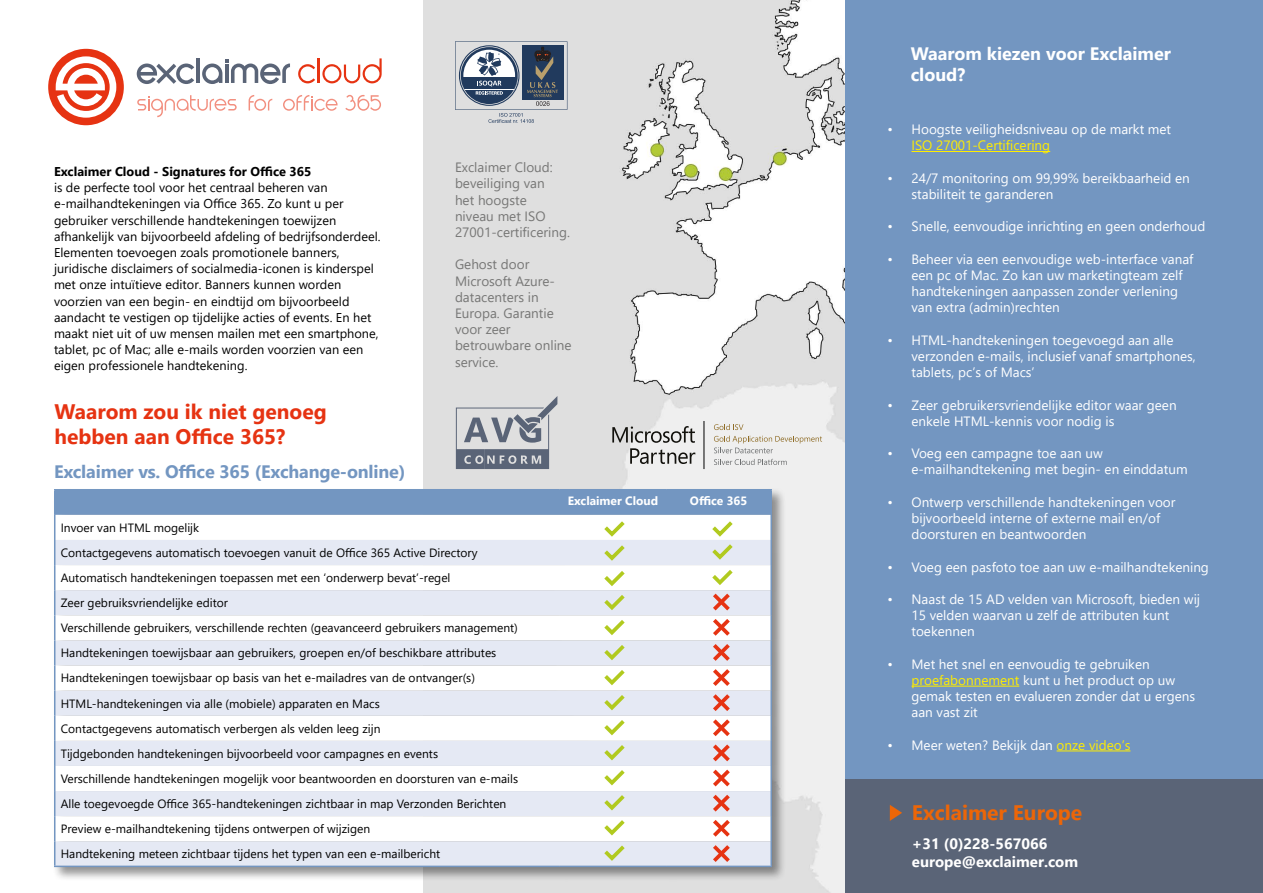
<style>
.page{position:relative;width:1263px;height:893px;background:#fff}
.page>*{position:absolute;margin:0;border:0;box-sizing:border-box;transform-origin:0 0}
.t1{font:700 21px/25.2px "Segoe UI";color:#e63312}
.t2{font:700 21px "Segoe UI";color:#ec6608}
.t3{font:700 18px "Segoe UI";letter-spacing:-.01em;color:#7396c1}
.t4{font:700 18px/21.6px "Segoe UI";color:#fff}
.t5{font:700 15px/18px "Segoe UI";color:#fff}
.t6{font:13.5px/16.2px "Segoe UI";color:#fff}
.t7{font:13.5px/16.2px "Segoe UI";color:#777776}
.t8{font:13.5px "Segoe UI";color:#ffed00}
.t9{font:12.75px/16.2px "Segoe UI";color:#000}
.t10{font:700 12.75px "Segoe UI";color:#000}
.t11{font:12px/25px "Segoe UI";color:#000}
.t12{font:700 12px "Segoe UI";color:#fff}
.s1{color:#ffed00}
</style>
<div class="page">
<img style="left:424px;top:0;width:421px;height:893px">
<div style="left:845px;top:0;width:418px;height:891px;background:#7396c1"></div>
<div style="left:845px;top:779px;width:418px;height:114px;background:#5a6477"></div>
<hr style="left:911px;top:151px;width:139px;height:1px;background:#ffed00">
<hr style="left:911px;top:686px;width:108px;height:1px;background:#ffed00">
<hr style="left:1056px;top:750px;width:74px;height:1px;background:#ffed00">
<svg style="left:137px;top:64px;width:57px;height:20px"></svg>
<hr style="left:197px;top:58px;width:3px;height:25px;background:#5a6477">
<svg style="left:202px;top:59px;width:88px;height:25px"></svg>
<div style="left:48px;top:49px;width:76px;height:76px;background:#e63312;border-radius:50%"></div>
<svg style="left:56px;top:56px;width:60px;height:62px"></svg>
<svg style="left:298px;top:64px;width:17px;height:19px"></svg>
<hr style="left:318px;top:58px;width:2px;height:25px;background:#e63312">
<svg style="left:322px;top:58px;width:60px;height:25px"></svg>
<svg style="left:137px;top:95px;width:100px;height:22px"></svg>
<svg style="left:249px;top:95px;width:23px;height:16px"></svg>
<svg style="left:283px;top:95px;width:55px;height:16px"></svg>
<svg style="left:345px;top:95px;width:36px;height:16px"></svg>
<div style="left:52px;top:487px;width:734px;height:394px;background:#000;opacity:.42"></div>
<hr style="left:54px;top:489px;width:506px;height:1px;background:#7396c1">
<hr style="left:54px;top:490px;width:2px;height:25px;background:#7396c1">
<hr style="left:560px;top:489px;width:106px;height:1px;background:#7396c1">
<hr style="left:666px;top:489px;width:106px;height:1px;background:#7396c1">
<hr style="left:770px;top:490px;width:2px;height:25px;background:#7396c1">
<hr style="left:54px;top:540px;width:2px;height:25px;background:#7396c1">
<hr style="left:770px;top:540px;width:2px;height:25px;background:#7396c1">
<hr style="left:54px;top:565px;width:2px;height:25px;background:#7396c1">
<hr style="left:770px;top:565px;width:2px;height:25px;background:#7396c1">
<hr style="left:54px;top:590px;width:2px;height:25px;background:#7396c1">
<hr style="left:770px;top:590px;width:2px;height:25px;background:#7396c1">
<hr style="left:54px;top:615px;width:2px;height:25px;background:#7396c1">
<hr style="left:770px;top:615px;width:2px;height:25px;background:#7396c1">
<hr style="left:54px;top:640px;width:2px;height:25px;background:#7396c1">
<hr style="left:770px;top:640px;width:2px;height:25px;background:#7396c1">
<hr style="left:54px;top:665px;width:2px;height:26px;background:#7396c1">
<hr style="left:770px;top:665px;width:2px;height:26px;background:#7396c1">
<hr style="left:54px;top:691px;width:2px;height:25px;background:#7396c1">
<hr style="left:770px;top:691px;width:2px;height:25px;background:#7396c1">
<hr style="left:54px;top:716px;width:2px;height:25px;background:#7396c1">
<hr style="left:770px;top:716px;width:2px;height:25px;background:#7396c1">
<hr style="left:54px;top:741px;width:2px;height:25px;background:#7396c1">
<hr style="left:770px;top:741px;width:2px;height:25px;background:#7396c1">
<hr style="left:54px;top:766px;width:2px;height:25px;background:#7396c1">
<hr style="left:770px;top:766px;width:2px;height:25px;background:#7396c1">
<hr style="left:54px;top:791px;width:2px;height:25px;background:#7396c1">
<hr style="left:770px;top:791px;width:2px;height:25px;background:#7396c1">
<hr style="left:54px;top:816px;width:2px;height:25px;background:#7396c1">
<hr style="left:770px;top:816px;width:2px;height:25px;background:#7396c1">
<hr style="left:54px;top:515px;width:2px;height:25px;background:#7396c1">
<hr style="left:770px;top:515px;width:2px;height:25px;background:#7396c1">
<hr style="left:54px;top:841px;width:2px;height:25px;background:#7396c1">
<hr style="left:770px;top:841px;width:2px;height:25px;background:#7396c1">
<hr style="left:54px;top:866px;width:506px;height:1px;background:#7396c1">
<hr style="left:560px;top:866px;width:106px;height:1px;background:#7396c1">
<hr style="left:666px;top:866px;width:106px;height:1px;background:#7396c1">
<svg style="left:890px;top:805px;width:12px;height:16px"></svg>
<svg style="left:455px;top:41px;width:112px;height:82px;background:#8d97a4"></svg>
<svg style="left:55px;top:490px;width:716px;height:376px"></svg>
<svg style="left:612px;top:426px;width:83px;height:38px"></svg>
<hr style="left:704px;top:421px;width:1px;height:48px;background:#000">
<svg style="left:714px;top:424px;width:29px;height:6px"></svg>
<svg style="left:714px;top:436px;width:108px;height:17px"></svg>
<svg style="left:714px;top:459px;width:73px;height:6px"></svg>
<svg style="left:456px;top:396px;width:101px;height:73px;background:#abafb6"></svg>
<p class="t10" style="left:54px;top:159px;width:259px">Exclaimer Cloud - Signatures for Office 365</p>
<p class="t9" style="left:54px;top:178px;width:328px">is de perfecte tool voor het centraal beheren van e-mailhandtekeningen via Office 365. Zo kunt u per gebruiker verschillende handtekeningen toewijzen afhankelijk van bijvoorbeeld afdeling of bedrijfsonderdeel.<br>Elementen toevoegen zoals promotionele banners, juridische disclaimers of socialmedia-iconen is kinderspel met onze intuïtieve editor. Banners kunnen worden voorzien van een begin- en eindtijd om bijvoorbeeld aandacht te vestigen op tijdelijke acties of events. En het maakt niet uit of uw mensen mailen met een smartphone, tablet, pc of Mac; alle e-mails worden voorzien van een eigen professionele handtekening.</p>
<h1 class="t1" style="left:55px;top:398px;width:274px">Waarom zou ik niet genoeg hebben aan Office 365?</h1>
<h2 class="t3" style="left:54px;top:455px;width:353px">Exclaimer vs. Office 365 (Exchange-online)</h2>
<p class="t7" style="left:455px;top:158px;width:116px">Exclaimer Cloud: beveiliging van<br>het hoogste<br>niveau met ISO<br>27001-certificering.</p>
<p class="t7" style="left:455px;top:255px;width:118px">Gehost door<br>Microsoft Azure&shy;datacenters in<br>Europa. Garantie voor zeer betrouwbare online service.</p>
<p class="t12" style="left:568px;top:489px;width:92px">Exclaimer Cloud</p>
<p class="t12" style="left:690px;top:489px;width:59px">Office 365</p>
<p class="t11" style="left:61px;top:514px;width:459px">Invoer van HTML mogelijk<br>Contactgegevens automatisch toevoegen vanuit de Office 365 Active Directory Automatisch handtekeningen toepassen met een ‘onderwerp bevat’-regel<br>Zeer gebruiksvriendelijke editor<br>Verschillende gebruikers, verschillende rechten (geavanceerd gebruikers management)<br>Handtekeningen toewijsbaar aan gebruikers, groepen en/of beschikbare attributes Handtekeningen toewijsbaar op basis van het e-mailadres van de ontvanger(s)<br>HTML-handtekeningen via alle (mobiele) apparaten en Macs<br>Contactgegevens automatisch verbergen als velden leeg zijn<br>Tijdgebonden handtekeningen bijvoorbeeld voor campagnes en events<br>Verschillende handtekeningen mogelijk voor beantwoorden en doorsturen van e-mails Alle toegevoegde Office 365-handtekeningen zichtbaar in map Verzonden Berichten Preview e-mailhandtekening tijdens ontwerpen of wijzigen<br>Handtekening meteen zichtbaar tijdens het typen van een e-mailbericht</p>
<h2 class="t4" style="left:911px;top:41px;width:262px">Waarom kiezen voor Exclaimer cloud?</h2>
<p class="t6" style="left:887px;top:120px;width:285px">• Hoogste veiligheidsniveau op de markt met</p>
<p class="t8" style="left:911px;top:133px;width:140px">ISO 27001-Certificering</p>
<p class="t6" style="left:911px;top:169px;width:280px;text-indent:-24px">• 24/7 monitoring om 99,99% bereikbaarheid en stabiliteit te garanderen</p>
<p class="t6" style="left:887px;top:217px;width:319px">• Snelle, eenvoudige inrichting en geen onderhoud</p>
<p class="t6" style="left:911px;top:250px;width:284px;text-indent:-24px">• Beheer via een eenvoudige web-interface vanaf een pc of Mac. Zo kan uw marketingteam zelf handtekeningen aanpassen zonder verlening van extra (admin)rechten</p>
<p class="t6" style="left:911px;top:331px;width:286px;text-indent:-24px">• HTML-handtekeningen toegevoegd aan alle verzonden e-mails, inclusief vanaf smartphones, tablets, pc’s of Macs’</p>
<p class="t6" style="left:911px;top:395px;width:267px;text-indent:-24px">• Zeer gebruikersvriendelijke editor waar geen enkele HTML-kennis voor nodig is</p>
<p class="t6" style="left:911px;top:444px;width:278px;text-indent:-24px">• Voeg een campagne toe aan uw e-mailhandtekening met begin- en einddatum</p>
<p class="t6" style="left:911px;top:493px;width:265px;text-indent:-24px">• Ontwerp verschillende handtekeningen voor bijvoorbeeld interne of externe mail en/of doorsturen en beantwoorden</p>
<p class="t6" style="left:887px;top:557px;width:323px">• Voeg een pasfoto toe aan uw e-mailhandtekening</p>
<p class="t6" style="left:911px;top:590px;width:290px;text-indent:-24px">• Naast de 15 AD velden van Microsoft, bieden wij<br>15 velden waarvan u zelf de attributen kunt toekennen</p>
<p class="t6" style="left:911px;top:655px;width:285px;text-indent:-24px">• Met het snel en eenvoudig te gebruiken <span class="s1">proefabonnement</span> kunt u het product op uw gemak testen en evalueren zonder dat u ergens aan vast zit</p>
<p class="t6" style="left:887px;top:736px;width:244px">• Meer weten? Bekijk dan <span class="s1">onze video’s</span></p>
<h1 class="t2" style="left:912px;top:793px;width:172px">Exclaimer Europe</h1>
<p class="t5" style="left:912px;top:833px;width:168px">+31 (0)228-567066 europe@exclaimer.com</p>
</div>
